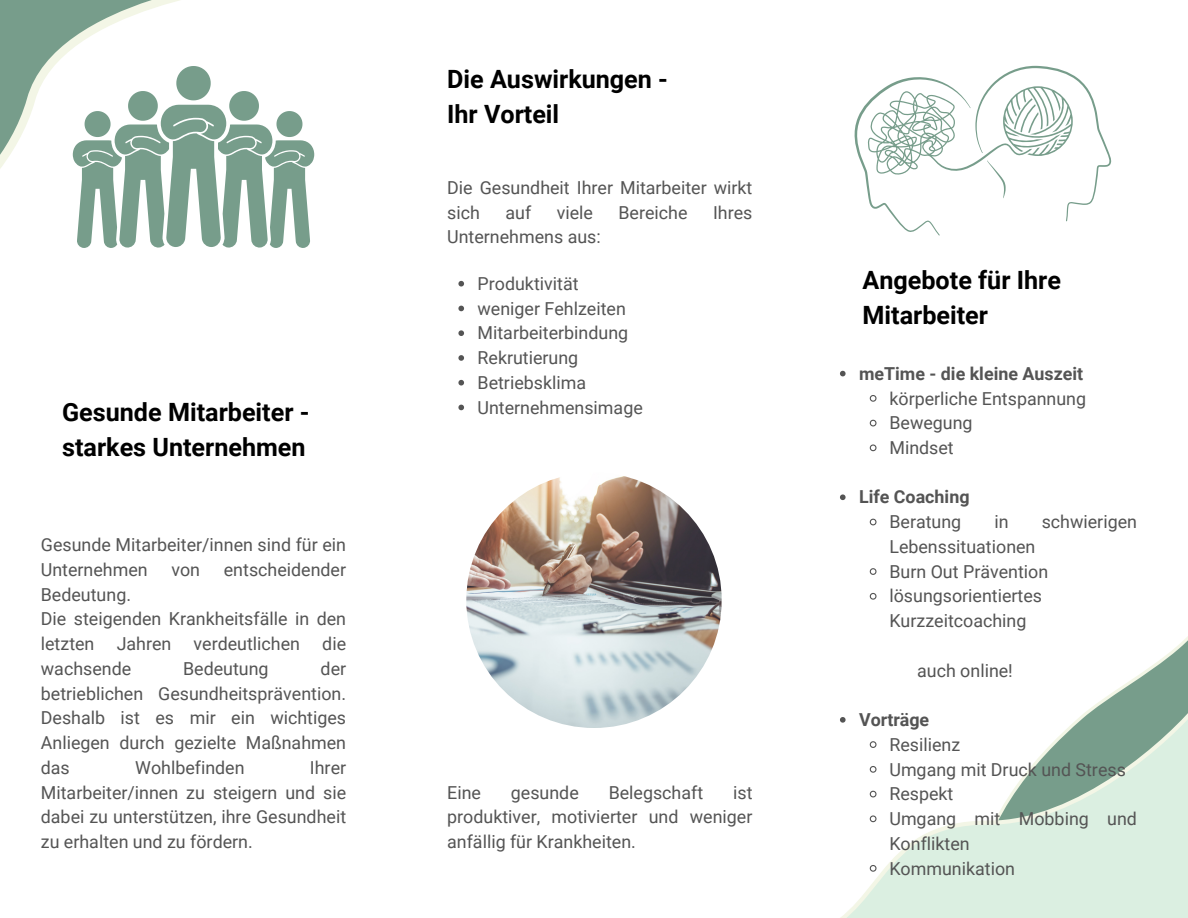
<style>
.page{position:relative;width:1188px;height:918px;background:#fff}
.page>*{position:absolute;margin:0;border:0;box-sizing:border-box;transform-origin:0 0}
.t1{font:700 25.2px/34.8px "Roboto";color:#000}
.t2{font:17.85px/24.8px "Roboto";color:#545454}
.t3{font:700 17.85px "Roboto";color:#545454}
</style>
<div class="page">
<svg style="left:1111px;top:636px;width:77px;height:58px"></svg>
<svg style="left:840px;top:694px;width:348px;height:224px"></svg>
<svg style="left:0;top:0;width:180px;height:169px"></svg>
<img style="left:466px;top:473px;width:256px;height:255px;border-radius:50%">
<svg style="left:855px;top:66px;width:256px;height:170px"></svg>
<svg style="left:73px;top:66px;width:241px;height:182px"></svg>
<svg style="left:840px;top:371px;width:6px;height:5px"></svg>
<svg style="left:869px;top:395px;width:8px;height:7px"></svg>
<svg style="left:869px;top:419px;width:8px;height:8px"></svg>
<svg style="left:869px;top:444px;width:8px;height:8px"></svg>
<svg style="left:458px;top:281px;width:6px;height:6px"></svg>
<svg style="left:458px;top:306px;width:6px;height:5px"></svg>
<svg style="left:458px;top:330px;width:6px;height:6px"></svg>
<svg style="left:458px;top:355px;width:6px;height:6px"></svg>
<svg style="left:458px;top:380px;width:6px;height:6px"></svg>
<svg style="left:458px;top:405px;width:6px;height:5px"></svg>
<svg style="left:840px;top:494px;width:6px;height:6px"></svg>
<svg style="left:869px;top:518px;width:8px;height:8px"></svg>
<svg style="left:869px;top:568px;width:8px;height:7px"></svg>
<svg style="left:869px;top:592px;width:8px;height:8px"></svg>
<svg style="left:840px;top:717px;width:6px;height:6px"></svg>
<svg style="left:869px;top:740px;width:8px;height:9px"></svg>
<svg style="left:869px;top:765px;width:8px;height:9px"></svg>
<svg style="left:869px;top:790px;width:8px;height:8px"></svg>
<svg style="left:869px;top:815px;width:8px;height:8px"></svg>
<svg style="left:869px;top:864px;width:8px;height:9px"></svg>
<p class="t1" style="left:62px;top:395px;width:249px">Gesunde Mitarbeiter -</p>
<p class="t1" style="left:62px;top:430px;width:245px">starkes Unternehmen</p>
<p class="t2" style="left:41px;top:533px;width:307px">Gesunde Mitarbeiter/innen sind für ein<br>Unternehmen</p>
<p class="t2" style="left:171px;top:557px;width:30px">von</p>
<p class="t2" style="left:224px;top:557px;width:124px">entscheidender</p>
<p class="t2" style="left:41px;top:582px;width:92px">Bedeutung.</p>
<p class="t2" style="left:41px;top:607px;width:307px;text-align:justify">Die steigenden Krankheitsfälle in den letzten Jahren verdeutlichen die wachsende</p>
<p class="t2" style="left:41px;top:656px;width:307px;text-align:justify;text-indent:280px">der betrieblichen Gesundheitsprävention.<br>Deshalb ist es mir ein wichtiges Anliegen durch gezielte Maßnahmen das</p>
<p class="t2" style="left:183px;top:656px;width:87px">Bedeutung</p>
<p class="t2" style="left:135px;top:755px;width:111px">Wohlbefinden</p>
<p class="t2" style="left:41px;top:755px;width:307px;text-align:justify;text-indent:269px">Ihrer Mitarbeiter/innen zu steigern und sie dabei zu unterstützen, ihre Gesundheit zu erhalten und zu fördern.</p>
<p class="t1" style="left:447px;top:62px;width:222px">Die Auswirkungen -</p>
<p class="t1" style="left:447px;top:97px;width:114px">Ihr Vorteil</p>
<p class="t2" style="left:447px;top:176px;width:307px">Die Gesundheit Ihrer Mitarbeiter wirkt sich</p>
<p class="t2" style="left:505px;top:200px;width:27px">auf</p>
<p class="t2" style="left:557px;top:200px;width:38px">viele</p>
<p class="t2" style="left:618px;top:200px;width:71px">Bereiche</p>
<p class="t2" style="left:713px;top:200px;width:41px">Ihres</p>
<p class="t2" style="left:447px;top:225px;width:155px">Unternehmens aus:</p>
<p class="t2" style="left:478px;top:271px;width:102px">Produktivität</p>
<p class="t2" style="left:478px;top:296px;width:150px">weniger Fehlzeiten</p>
<p class="t2" style="left:478px;top:321px;width:152px">Mitarbeiterbindung</p>
<p class="t2" style="left:478px;top:346px;width:102px">Rekrutierung</p>
<p class="t2" style="left:478px;top:370px;width:110px">Betriebsklima</p>
<p class="t2" style="left:478px;top:395px;width:167px">Unternehmensimage</p>
<p class="t2" style="left:447px;top:780px;width:35px">Eine</p>
<p class="t2" style="left:511px;top:780px;width:69px">gesunde</p>
<p class="t2" style="left:609px;top:780px;width:96px">Belegschaft</p>
<p class="t2" style="left:447px;top:780px;width:307px;text-align:justify;text-indent:286px">ist produktiver, motivierter und weniger anfällig für Krankheiten.</p>
<p class="t1" style="left:863px;top:263px;width:200px">Angebote für Ihre<br>Mitarbeiter</p>
<p class="t3" style="left:859px;top:363px;width:226px">meTime - die kleine Auszeit</p>
<p class="t2" style="left:889px;top:386px;width:198px">körperliche Entspannung</p>
<p class="t2" style="left:889px;top:411px;width:85px">Bewegung</p>
<p class="t2" style="left:889px;top:436px;width:66px">Mindset</p>
<p class="t3" style="left:859px;top:487px;width:112px">Life Coaching</p>
<p class="t2" style="left:889px;top:510px;width:73px">Beratung</p>
<p class="t2" style="left:994px;top:510px;width:16px">in</p>
<p class="t2" style="left:1042px;top:510px;width:97px">schwierigen</p>
<p class="t2" style="left:889px;top:535px;width:148px">Lebenssituationen</p>
<p class="t2" style="left:889px;top:559px;width:160px">Burn Out Prävention</p>
<p class="t2" style="left:889px;top:584px;width:154px">lösungsorientiertes<br>Kurzzeitcoaching</p>
<p class="t2" style="left:917px;top:658px;width:97px">auch online!</p>
<p class="t3" style="left:859px;top:709px;width:72px">Vorträge</p>
<p class="t2" style="left:889px;top:732px;width:72px">Resilienz</p>
<p class="t2" style="left:889px;top:757px;width:238px">Umgang mit Druck und Stress</p>
<p class="t2" style="left:889px;top:782px;width:66px">Respekt</p>
<p class="t2" style="left:889px;top:807px;width:249px">Umgang mit Mobbing und<br>Konflikten</p>
<p class="t2" style="left:889px;top:856px;width:127px">Kommunikation</p>
</div>
